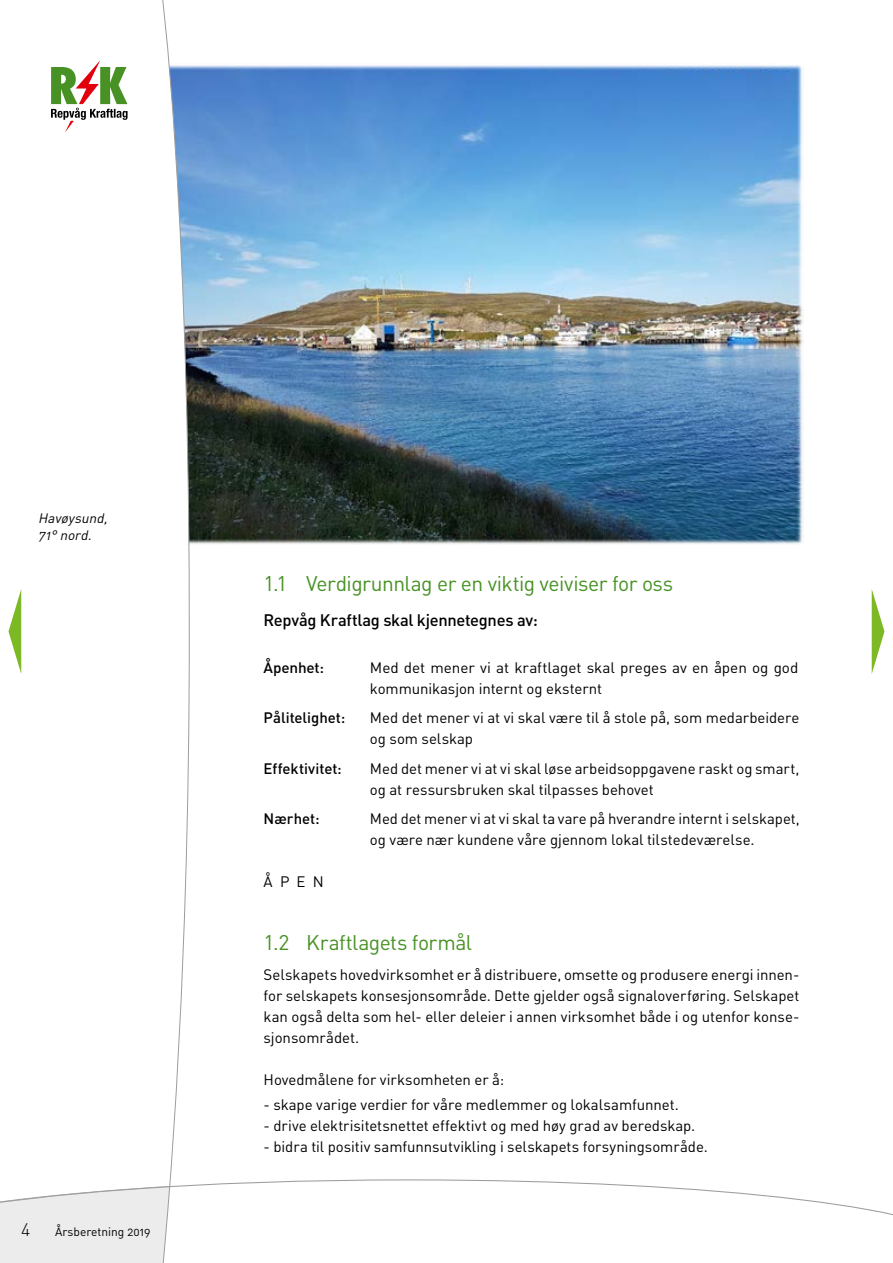
<style>
.page{position:relative;width:893px;height:1263px;background:#fff}
.page>*{position:absolute;margin:0;border:0;box-sizing:border-box;transform-origin:0 0}
.t1{font:21px "DIN";letter-spacing:-.025em;color:#489225}
.t2{font:300 18px "DIN";color:#000}
.t3{font:16.5px "DIN Medium Alternate";letter-spacing:-.02em;color:#000}
.t4{font:15px/21px "DIN Regular Alternate";letter-spacing:-.005em;color:#000}
.t5{font:500 15px "DIN";letter-spacing:-.005em;color:#000}
.t6{font:italic 13.5px/16.5px "DIN Regular Alternate";color:#000}
.t7{font:12px "DIN Regular Alternate";color:#000}
</style>
<div class="page">
<img style="left:193px;top:65px;width:611px;height:479px">
<svg style="left:8px;top:0;width:185px;height:1179px"></svg>
<svg style="left:169px;top:1179px;width:724px;height:37px"></svg>
<svg style="left:0;top:1186px;width:170px;height:77px;background:#ececec"></svg>
<svg style="left:51px;top:60px;width:77px;height:73px"></svg>
<svg style="left:9px;top:589px;width:12px;height:85px"></svg>
<svg style="left:872px;top:590px;width:12px;height:83px"></svg>
<p class="t6" style="left:38px;top:510px;width:74px">Havøysund,<br>71° nord.</p>
<p class="t2" style="left:21px;top:1219px;width:11px">4</p>
<p class="t7" style="left:55px;top:1224px;width:97px">Årsberetning 2019</p>
<h1 class="t1" style="left:264px;top:570px;width:411px">1.1 Verdigrunnlag er en viktig veiviser for oss</h1>
<p class="t3" style="left:264px;top:610px;width:276px">Repvåg Kraftlag skal kjennetegnes av:</p>
<p class="t5" style="left:264px;top:658px;width:62px">Åpenhet:</p>
<p class="t4" style="left:370px;top:656px;width:430px">Med det mener vi at kraftlaget skal preges av en åpen og god kommunikasjon internt og eksternt</p>
<p class="t5" style="left:264px;top:708px;width:83px">Pålitelighet:</p>
<p class="t4" style="left:370px;top:707px;width:431px">Med det mener vi at vi skal være til å stole på, som medarbeidere og som selskap</p>
<p class="t5" style="left:264px;top:759px;width:80px">Effektivitet:</p>
<p class="t4" style="left:370px;top:757px;width:431px">Med det mener vi at vi skal løse arbeidsoppgavene raskt og smart, og at ressursbruken skal tilpasses behovet</p>
<p class="t5" style="left:264px;top:809px;width:57px">Nærhet:</p>
<p class="t4" style="left:370px;top:808px;width:431px">Med det mener vi at vi skal ta vare på hverandre internt i selskapet, og være nær kundene våre gjennom lokal tilstedeværelse.</p>
<p class="t4" style="left:264px;top:871px;width:62px">ÅPEN</p>
<h1 class="t1" style="left:264px;top:929px;width:210px">1. 2 Kraftlagets formål</h1>
<p class="t4" style="left:264px;top:963px;width:537px">Selskapets hovedvirksomhet er å distribuere, omsette og produsere energi innen&shy;for selskapets konsesjonsområde. Dette gjelder også signaloverføring. Selskapet kan også delta som hel- eller deleier i annen virksomhet både i og utenfor konse&shy;sjonsområdet.</p>
<p class="t4" style="left:264px;top:1068px;width:242px">Hovedmålene for virksomheten er å:</p>
<p class="t4" style="left:264px;top:1094px;width:417px">- skape varige verdier for våre medlemmer og lokalsamfunnet.</p>
<p class="t4" style="left:264px;top:1115px;width:433px">- drive elektrisitetsnettet effektivt og med høy grad av beredskap.</p>
<p class="t4" style="left:264px;top:1136px;width:446px">- bidra til positiv samfunnsutvikling i selskapets forsyningsområde.</p>
</div>
